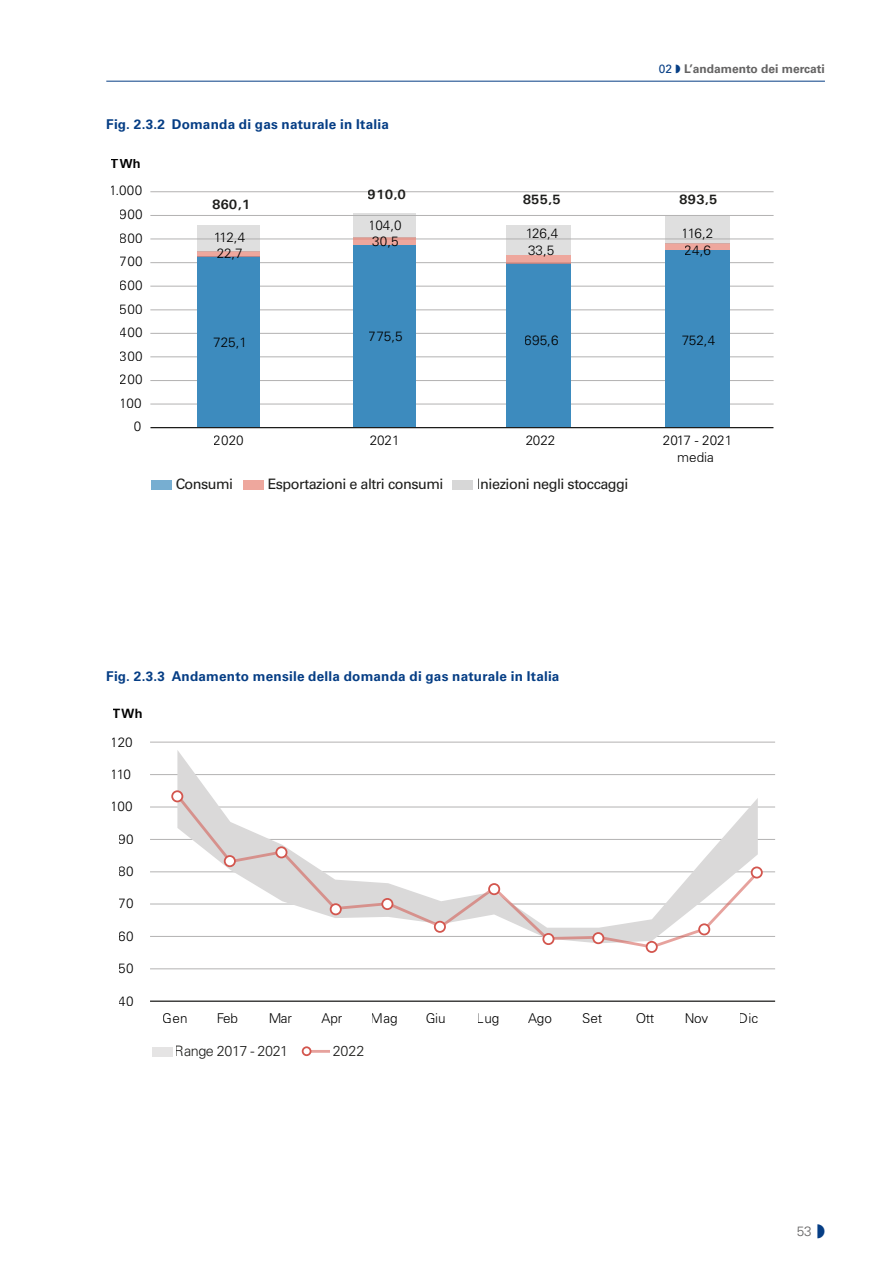
<style>
.page{position:relative;width:893px;height:1263px;background:#fff}
.page>*{position:absolute;margin:0;border:0;box-sizing:border-box;transform-origin:0 0}
.t1{font:14.4px "Univers LT Std";letter-spacing:-.035em;color:#1d1d1b}
.t2{font:300 14.4px "Univers LT Std";letter-spacing:-.035em;color:#1d1d1b}
.t3{font:300 13.5px/16.2px "Univers LT Std";color:#010101;text-align:center}
.titolo_figure{font:700 13.5px "Univers LT Std";letter-spacing:.015em;color:#063e85}
.t4{font:700 13.5px "Univers";color:#1d1d1b}
.t5{font:700 13.5px "Univers";color:#010101}
.t6{font:300 13.5px "Univers LT Std";color:#646363}
.t7{font:700 12px "Univers LT Std";color:#646363}
.s1{font-weight:400;color:#063e85}
.s2{color:#063e85}
</style>
<div class="page">
<hr style="left:106px;top:81px;width:719px;height:1px;background:#063e85">
<hr style="left:150px;top:191px;width:624px;height:1px;background:#b3b2b2">
<hr style="left:150px;top:215px;width:624px;height:1px;background:#b3b2b2">
<hr style="left:150px;top:239px;width:624px;height:1px;background:#b3b2b2">
<hr style="left:150px;top:262px;width:624px;height:1px;background:#b3b2b2">
<hr style="left:150px;top:286px;width:624px;height:1px;background:#b3b2b2">
<hr style="left:150px;top:310px;width:624px;height:1px;background:#b3b2b2">
<hr style="left:150px;top:333px;width:624px;height:1px;background:#b3b2b2">
<hr style="left:150px;top:357px;width:624px;height:1px;background:#b3b2b2">
<hr style="left:150px;top:380px;width:624px;height:1px;background:#b3b2b2">
<hr style="left:150px;top:404px;width:624px;height:1px;background:#b3b2b2">
<div style="left:507px;top:263px;width:64px;height:165px;background:#3d8bbe"></div>
<div style="left:665px;top:250px;width:64px;height:178px;background:#3d8bbe"></div>
<div style="left:665px;top:244px;width:64px;height:6px;background:#eea79d"></div>
<div style="left:507px;top:255px;width:64px;height:8px;background:#eea79d"></div>
<svg style="left:665px;top:216px;width:64px;height:28px;background:#dcdbdb"></svg>
<div style="left:507px;top:226px;width:64px;height:29px;background:#dfdfdf"></div>
<div style="left:197px;top:257px;width:63px;height:171px;background:#3d8bbe"></div>
<div style="left:353px;top:245px;width:62px;height:183px;background:#3d8bbe"></div>
<div style="left:197px;top:251px;width:63px;height:6px;background:#eea79d"></div>
<div style="left:353px;top:238px;width:62px;height:7px;background:#eea79d"></div>
<svg style="left:197px;top:225px;width:63px;height:26px;background:#ddd"></svg>
<div style="left:353px;top:213px;width:62px;height:25px;background:#dfdfdf"></div>
<hr style="left:150px;top:427px;width:623px;height:1px;background:#1d1d1b">
<div style="left:243px;top:480px;width:21px;height:9px;background:#eea79d"></div>
<div style="left:453px;top:480px;width:20px;height:9px;background:#d7d7d7"></div>
<div style="left:151px;top:480px;width:21px;height:9px;background:#77aed1"></div>
<hr style="left:150px;top:742px;width:625px;height:1px;background:#b3b2b2">
<hr style="left:150px;top:774px;width:625px;height:1px;background:#b3b2b2">
<hr style="left:150px;top:807px;width:625px;height:1px;background:#b3b2b2">
<hr style="left:150px;top:839px;width:625px;height:1px;background:#b3b2b2">
<hr style="left:150px;top:871px;width:625px;height:1px;background:#b3b2b2">
<hr style="left:150px;top:904px;width:625px;height:1px;background:#b3b2b2">
<hr style="left:150px;top:936px;width:625px;height:1px;background:#b3b2b2">
<hr style="left:150px;top:968px;width:625px;height:1px;background:#b3b2b2">
<hr style="left:150px;top:1000px;width:625px;height:2px;background:#1d1d1b">
<hr style="left:308px;top:1050px;width:22px;height:3px;background:#d3564e">
<div style="left:302px;top:1046px;width:9px;height:10px;border:2px solid #d3564e;border-radius:50%"></div>
<div style="left:153px;top:1048px;width:20px;height:9px;background:#e5e4e4"></div>
<svg style="left:177px;top:750px;width:33px;height:45px"></svg>
<svg style="left:176px;top:795px;width:583px;height:153px"></svg>
<div style="left:172px;top:791px;width:10px;height:10px;background:#fff;border-radius:50%"></div>
<div style="left:171px;top:790px;width:12px;height:12px;border:2px solid #d3564e;border-radius:50%"></div>
<div style="left:225px;top:856px;width:10px;height:10px;background:#fff;border-radius:50%"></div>
<div style="left:224px;top:855px;width:12px;height:12px;border:2px solid #d3564e;border-radius:50%"></div>
<div style="left:276px;top:847px;width:11px;height:10px;background:#fff;border-radius:50%"></div>
<div style="left:275px;top:846px;width:12px;height:12px;border:2px solid #d3564e;border-radius:50%"></div>
<div style="left:331px;top:904px;width:10px;height:10px;background:#fff;border-radius:50%"></div>
<div style="left:330px;top:903px;width:12px;height:12px;border:2px solid #d3564e;border-radius:50%"></div>
<div style="left:382px;top:899px;width:10px;height:10px;background:#fff;border-radius:50%"></div>
<div style="left:381px;top:898px;width:12px;height:12px;border:2px solid #d3564e;border-radius:50%"></div>
<div style="left:435px;top:922px;width:10px;height:10px;background:#fff;border-radius:50%"></div>
<div style="left:434px;top:921px;width:12px;height:12px;border:2px solid #d3564e;border-radius:50%"></div>
<div style="left:489px;top:884px;width:10px;height:10px;background:#fff;border-radius:50%"></div>
<div style="left:488px;top:883px;width:12px;height:12px;border:2px solid #d3564e;border-radius:50%"></div>
<div style="left:543px;top:934px;width:11px;height:10px;background:#fff;border-radius:50%"></div>
<div style="left:542px;top:933px;width:12px;height:12px;border:2px solid #d3564e;border-radius:50%"></div>
<div style="left:593px;top:933px;width:10px;height:10px;background:#fff;border-radius:50%"></div>
<div style="left:592px;top:932px;width:12px;height:12px;border:2px solid #d3564e;border-radius:50%"></div>
<div style="left:647px;top:942px;width:10px;height:10px;background:#fff;border-radius:50%"></div>
<div style="left:646px;top:941px;width:12px;height:12px;border:2px solid #d3564e;border-radius:50%"></div>
<div style="left:699px;top:924px;width:10px;height:10px;background:#fff;border-radius:50%"></div>
<div style="left:698px;top:923px;width:12px;height:12px;border:2px solid #d3564e;border-radius:50%"></div>
<div style="left:752px;top:867px;width:10px;height:11px;background:#fff;border-radius:50%"></div>
<div style="left:751px;top:866px;width:12px;height:12px;border:2px solid #d3564e;border-radius:50%"></div>
<p class="titolo_figure" style="left:106px;top:116px;width:284px">Fig. 2.3.2 Domanda di gas naturale in Italia</p>
<p class="t5" style="left:111px;top:155px;width:31px">TWh</p>
<p class="t3" style="left:110px;top:183px;width:34px">1.000</p>
<p class="t3" style="left:120px;top:206px;width:24px">900</p>
<p class="t3" style="left:120px;top:230px;width:24px">800</p>
<p class="t3" style="left:120px;top:253px;width:24px">700</p>
<p class="t3" style="left:120px;top:277px;width:24px">600</p>
<p class="t3" style="left:120px;top:301px;width:24px">500</p>
<p class="t3" style="left:120px;top:324px;width:24px">400</p>
<p class="t3" style="left:120px;top:348px;width:24px">300</p>
<p class="t3" style="left:120px;top:371px;width:24px">200</p>
<p class="t3" style="left:120px;top:395px;width:23px">100</p>
<p class="t3" style="left:133px;top:419px;width:9px">0</p>
<p class="t4" style="left:212px;top:196px;width:40px">860,1</p>
<p class="t3" style="left:214px;top:230px;width:33px">112,4</p>
<p class="t3" style="left:217px;top:246px;width:28px">22,7</p>
<p class="t3" style="left:213px;top:334px;width:35px">725,1</p>
<p class="t4" style="left:368px;top:185px;width:40px">910,0</p>
<p class="t4" style="left:522px;top:190px;width:40px">855,5</p>
<p class="t3" style="left:369px;top:217px;width:34px">104,0</p>
<p class="t3" style="left:372px;top:233px;width:28px">30,5</p>
<p class="t3" style="left:525px;top:225px;width:35px">126,4</p>
<p class="t3" style="left:528px;top:242px;width:28px">33,5</p>
<p class="t3" style="left:369px;top:328px;width:35px">775,5</p>
<p class="t3" style="left:525px;top:332px;width:35px">695,6</p>
<p class="t7" style="left:659px;top:62px;width:167px"><span class="s1">02</span> <span class="s2">◗</span> L’andamento dei mercati</p>
<p class="t4" style="left:679px;top:190px;width:40px">893,5</p>
<p class="t3" style="left:682px;top:225px;width:33px">116,2</p>
<p class="t3" style="left:685px;top:242px;width:28px">24,6</p>
<p class="t3" style="left:681px;top:332px;width:35px">752,4</p>
<p class="t3" style="left:214px;top:432px;width:32px">2020</p>
<p class="t3" style="left:370px;top:432px;width:32px">2021</p>
<p class="t3" style="left:525px;top:432px;width:32px">2022</p>
<p class="t3" style="left:663px;top:432px;width:71px">2017 - 2021 media</p>
<p class="t1" style="left:175px;top:476px;width:59px">Consumi</p>
<p class="t1" style="left:268px;top:475px;width:177px">Esportazioni e altri consumi</p>
<p class="t1" style="left:477px;top:475px;width:153px">Iniezioni negli stoccaggi</p>
<p class="titolo_figure" style="left:106px;top:668px;width:455px">Fig. 2.3.3 Andamento mensile della domanda di gas naturale in Italia</p>
<p class="t5" style="left:113px;top:705px;width:31px">TWh</p>
<p class="t3" style="left:111px;top:734px;width:23px">120</p>
<p class="t3" style="left:111px;top:766px;width:21px">110</p>
<p class="t3" style="left:111px;top:798px;width:23px">100</p>
<p class="t3" style="left:119px;top:831px;width:17px">90</p>
<p class="t3" style="left:119px;top:863px;width:17px">80</p>
<p class="t3" style="left:119px;top:895px;width:17px">70</p>
<p class="t3" style="left:119px;top:928px;width:17px">60</p>
<p class="t3" style="left:119px;top:960px;width:17px">50</p>
<p class="t3" style="left:119px;top:993px;width:17px">40</p>
<p class="t3" style="left:163px;top:1010px;width:26px">Gen</p>
<p class="t3" style="left:216px;top:1010px;width:23px">Feb</p>
<p class="t3" style="left:268px;top:1010px;width:25px">Mar</p>
<p class="t3" style="left:321px;top:1010px;width:23px">Apr</p>
<p class="t3" style="left:371px;top:1010px;width:28px">Mag</p>
<p class="t3" style="left:426px;top:1010px;width:22px">Giu</p>
<p class="t3" style="left:477px;top:1010px;width:24px">Lug</p>
<p class="t3" style="left:528px;top:1010px;width:25px">Ago</p>
<p class="t3" style="left:582px;top:1010px;width:22px">Set</p>
<p class="t3" style="left:635px;top:1010px;width:20px">Ott</p>
<p class="t3" style="left:684px;top:1010px;width:25px">Nov</p>
<p class="t3" style="left:739px;top:1010px;width:21px">Dic</p>
<p class="t2" style="left:175px;top:1042px;width:115px">Range 2017 - 2021</p>
<p class="t2" style="left:332px;top:1042px;width:34px">2022</p>
<p class="t6" style="left:797px;top:1223px;width:30px">53 <span class="s2">◗</span></p>
</div>
